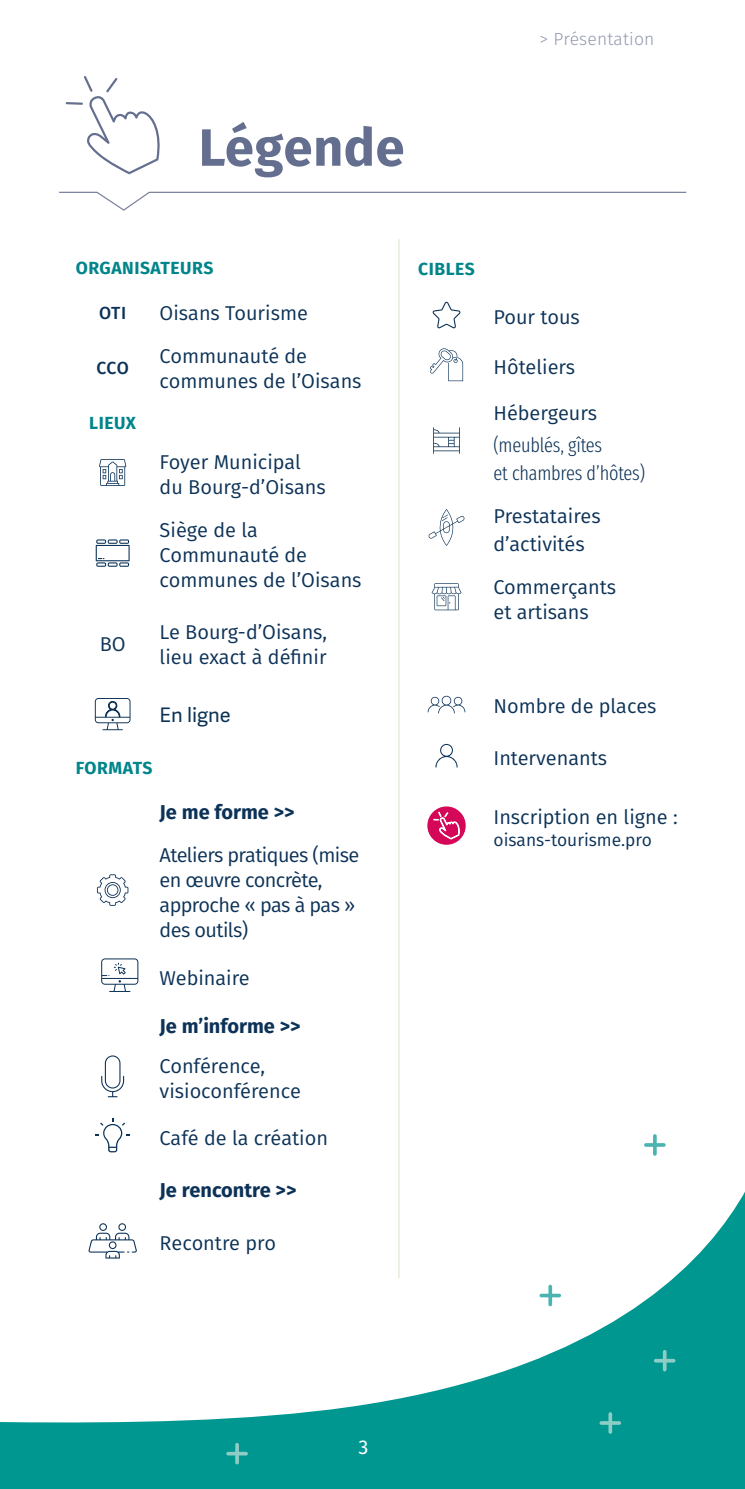
<style>
.page{position:relative;width:745px;height:1489px;background:#fff}
.page>*{position:absolute;margin:0;border:0;box-sizing:border-box;transform-origin:0 0}
.t1{font:700 52.5px "Fira Sans";letter-spacing:.01em;color:#646e8e}
.t2{font:20px/25px "Fira Sans";color:#0c3257}
.t3{font:20px/25px "Fira Sans";letter-spacing:-.03em;color:#0c3257}
.t4{font:700 20px "Fira Sans";color:#0c3257}
.t5{font:300 20px/27.5px "Fira Sans Compressed";letter-spacing:-.01em;color:#0c3257}
.t6{font:20px "Adelle Sans ARA";color:#0c3257}
.t7{font:20px "Fira Sans";color:#fff}
.t8{font:700 17.5px "Fira Sans";letter-spacing:.03em;color:#00858a}
.t9{font:17.5px "Fira Sans";color:#0c3257}
.t10{font:300 17.5px "Fira Sans";letter-spacing:.01em;color:#9398b0}
.t11{font:500 17.5px "Fira Sans";letter-spacing:.01em;color:#0c3257}
</style>
<div class="page">
<svg style="left:0;top:1073px;width:744px;height:415px"></svg>
<svg style="left:59px;top:191px;width:628px;height:20px"></svg>
<svg style="left:66px;top:76px;width:94px;height:98px"></svg>
<svg style="left:235px;top:1442px;width:4px;height:22px"></svg>
<svg style="left:226px;top:1451px;width:22px;height:4px"></svg>
<svg style="left:662px;top:1349px;width:4px;height:22px"></svg>
<svg style="left:653px;top:1358px;width:22px;height:4px"></svg>
<hr style="left:608px;top:1411px;width:3px;height:22px;background:#8dcdc6;border-radius:2px">
<svg style="left:599px;top:1420px;width:21px;height:4px"></svg>
<svg style="left:99px;top:459px;width:27px;height:27px"></svg>
<svg style="left:96px;top:540px;width:33px;height:26px"></svg>
<svg style="left:95px;top:698px;width:35px;height:32px"></svg>
<svg style="left:97px;top:874px;width:31px;height:31px"></svg>
<svg style="left:101px;top:958px;width:37px;height:33px"></svg>
<svg style="left:101px;top:1055px;width:23px;height:42px"></svg>
<svg style="left:95px;top:1118px;width:35px;height:34px"></svg>
<svg style="left:88px;top:1223px;width:49px;height:35px"></svg>
<svg style="left:432px;top:302px;width:28px;height:26px"></svg>
<svg style="left:430px;top:348px;width:33px;height:33px"></svg>
<svg style="left:433px;top:427px;width:26px;height:27px"></svg>
<svg style="left:428px;top:509px;width:36px;height:37px"></svg>
<svg style="left:431px;top:583px;width:30px;height:27px"></svg>
<svg style="left:427px;top:695px;width:38px;height:18px"></svg>
<svg style="left:435px;top:744px;width:22px;height:23px"></svg>
<div style="left:427px;top:806px;width:38px;height:38px;background:#d50758;border-radius:50%"></div>
<svg style="left:433px;top:811px;width:27px;height:28px"></svg>
<hr style="left:398px;top:239px;width:1px;height:1038px;background:#deebcd">
<hr style="left:548px;top:1284px;width:3px;height:22px;background:#4bb4b1;border-radius:2px">
<svg style="left:539px;top:1293px;width:21px;height:4px"></svg>
<svg style="left:652px;top:1134px;width:4px;height:21px"></svg>
<hr style="left:643px;top:1143px;width:22px;height:3px;background:#4bb4b1;border-radius:2px">
<h1 class="t1" style="left:198px;top:103px;width:207px">Légende</h1>
<p class="t10" style="left:539px;top:26px;width:116px">&gt; Présentation</p>
<p class="t8" style="left:76px;top:253px;width:139px">ORGANISATEURS</p>
<p class="t11" style="left:99px;top:298px;width:28px">OTI</p>
<p class="t2" style="left:159px;top:300px;width:150px">Oisans Tourisme</p>
<p class="t11" style="left:96px;top:354px;width:34px">CCO</p>
<p class="t8" style="left:89px;top:408px;width:48px">LIEUX</p>
<p class="t2" style="left:100px;top:631px;width:27px">BO</p>
<p class="t2" style="left:159px;top:343px;width:203px">Communauté de communes de l’Oisans</p>
<p class="t2" style="left:159px;top:449px;width:167px">Foyer Municipal du Bourg-d’Oisans</p>
<p class="t2" style="left:159px;top:517px;width:203px">Siège de la<br>Communauté de communes de l’Oisans</p>
<p class="t2" style="left:159px;top:618px;width:169px">Le Bourg-d’Oisans, lieu exact à définir</p>
<p class="t6" style="left:159px;top:702px;width:72px">En ligne</p>
<p class="t8" style="left:76px;top:753px;width:78px">FORMATS</p>
<p class="t4" style="left:159px;top:795px;width:136px">Je me forme &gt;&gt;</p>
<p class="t3" style="left:159px;top:842px;width:201px">Ateliers pratiques (mise en œuvre concrète, approche « pas à pas » des outils)</p>
<p class="t2" style="left:159px;top:964px;width:92px">Webinaire</p>
<p class="t4" style="left:159px;top:1009px;width:142px">Je m’informe &gt;&gt;</p>
<p class="t2" style="left:159px;top:1053px;width:143px">Conférence, visioconférence</p>
<p class="t2" style="left:159px;top:1124px;width:170px">Café de la création</p>
<p class="t4" style="left:159px;top:1173px;width:138px">Je rencontre &gt;&gt;</p>
<p class="t2" style="left:159px;top:1230px;width:118px">Recontre pro</p>
<p class="t8" style="left:418px;top:254px;width:58px">CIBLES</p>
<p class="t2" style="left:493px;top:304px;width:88px">Pour tous</p>
<p class="t2" style="left:493px;top:354px;width:83px">Hôteliers</p>
<p class="t2" style="left:493px;top:400px;width:105px">Hébergeurs</p>
<p class="t5" style="left:493px;top:431px;width:153px">(meublés, gîtes<br>et chambres d’hôtes)</p>
<p class="t2" style="left:493px;top:502px;width:109px;line-height:27.5px">Prestataires d’activités</p>
<p class="t2" style="left:493px;top:573px;width:124px">Commerçants et artisans</p>
<p class="t2" style="left:493px;top:693px;width:164px">Nombre de places</p>
<p class="t2" style="left:493px;top:745px;width:115px">Intervenants</p>
<p class="t2" style="left:493px;top:803px;width:186px">Inscription en ligne :</p>
<p class="t9" style="left:493px;top:827px;width:160px">oisans-tourisme.pro</p>
<p class="t7" style="left:358px;top:1431px;width:11px">3</p>
</div>
